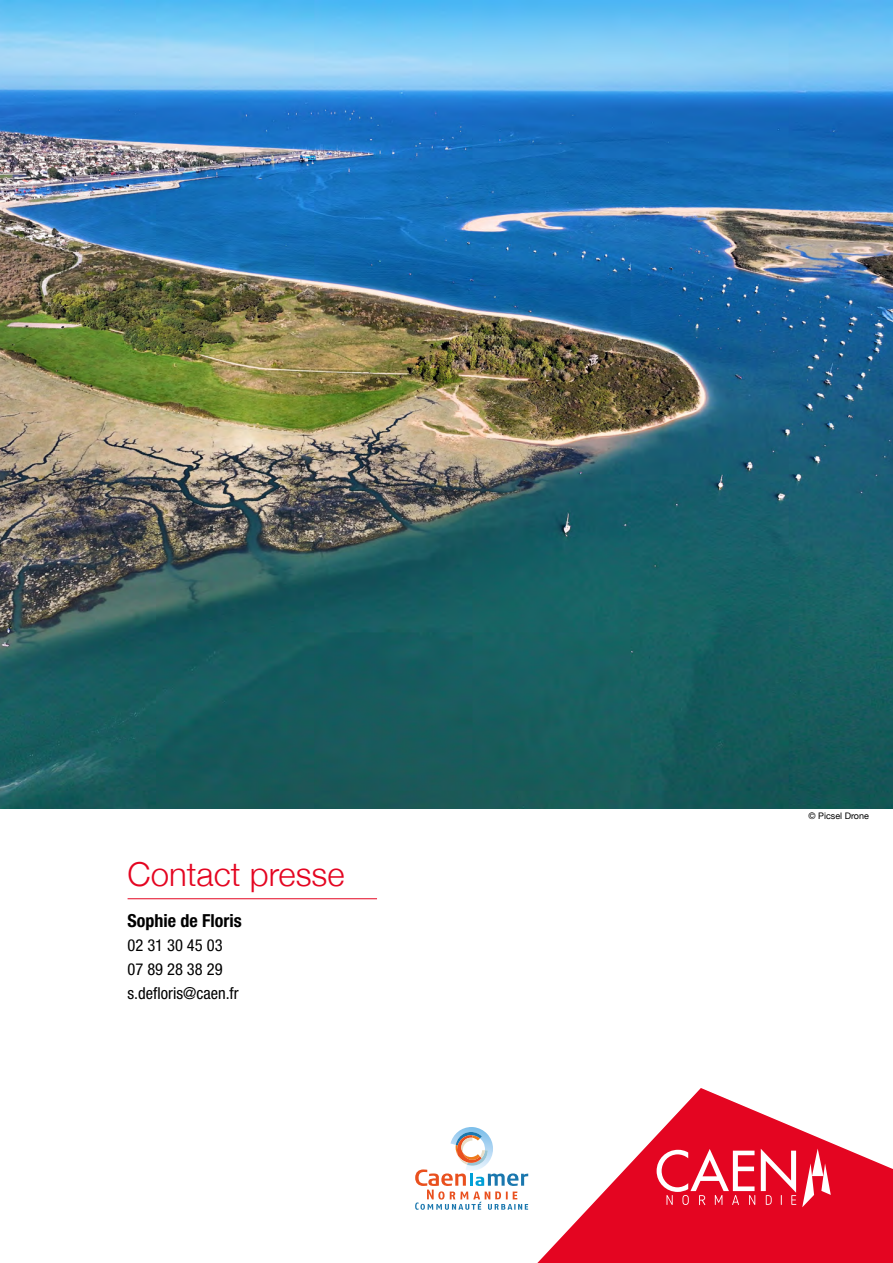
<style>
.page{position:relative;width:893px;height:1263px;background:#fff}
.page>*{position:absolute;margin:0;border:0;box-sizing:border-box;transform-origin:0 0}
.t1{font:300 33px "Helvetica Neue";color:#e40521}
.t2{font:700 condensed 18px "Helvetica Neue";color:#000}
.t3{font:condensed 16.5px/24px "Helvetica Neue";color:#000}
.t4{font:9px "Helvetica Neue";color:#000}
</style>
<div class="page">
<svg style="left:537px;top:1088px;width:356px;height:175px;fill:#e40521"></svg>
<svg style="left:802px;top:1148px;width:29px;height:59px"></svg>
<svg style="left:657px;top:1149px;width:139px;height:56px"></svg>
<img style="left:0;top:0;width:893px;height:809px">
<svg style="left:415px;top:1127px;width:113px;height:83px"></svg>
<hr style="left:128px;top:898px;width:249px;height:1px;background:#e40521">
<h1 class="t1" style="left:128px;top:847px;width:219px">Contact presse</h1>
<p class="t2" style="left:128px;top:910px;width:116px">Sophie de Floris</p>
<p class="t3" style="left:128px;top:933px;width:113px">02 31 30 45 03<br>07 89 28 38 29 s.defloris@caen.fr</p>
<p class="t4" style="left:808px;top:809px;width:62px">© Picsel Drone</p>
</div>
